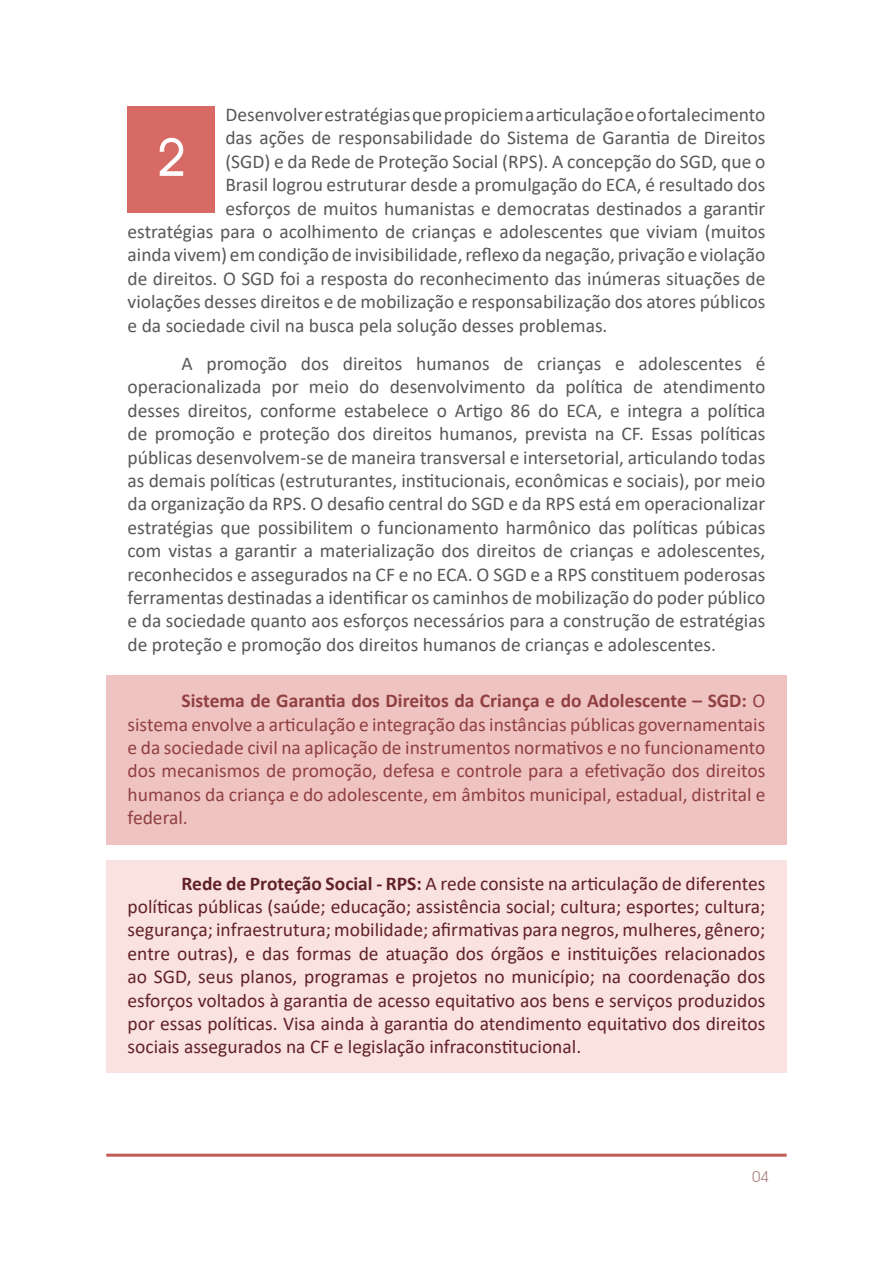
<style>
.page{position:relative;width:893px;height:1263px;background:#fff}
.page>*{position:absolute;margin:0;border:0;box-sizing:border-box;transform-origin:0 0}
.t1{font:51px "Avant Garde IT Cby BT";color:#fff}
.t2{font:19.5px/23.4px "Calibri";color:#57585a;text-align:justify}
.t3{font:19.5px/23.4px "Calibri";color:#612227;text-align:justify}
.t4{font:19.5px/23.4px "Calibri";color:#62252a;text-align:justify}
.t5{font:15px "Avant Garde IT Cby BT";color:#a88080}
.s1{font-weight:700}
</style>
<div class="page">
<hr style="left:106px;top:1154px;width:681px;height:3px;background:#bf5c58">
<div style="left:128px;top:106px;width:87px;height:107px;background:#d76a65"></div>
<svg style="left:159px;top:138px;width:25px;height:38px"></svg>
<div style="left:106px;top:860px;width:681px;height:213px;background:#fae2e1"></div>
<div style="left:106px;top:675px;width:681px;height:169px;background:#efc3c2"></div>
<p class="t2" style="left:225px;top:102px;width:541px">Desenvolver estratégias que propiciem a articulação e o fortalecimento</p>
<p class="t2" style="left:225px;top:126px;width:541px">das ações de responsabilidade do Sistema de Garantia de Direitos</p>
<p class="t2" style="left:225px;top:149px;width:542px">(SGD) e da Rede de Proteção Social (RPS). A concepção do SGD, que o</p>
<p class="t2" style="left:225px;top:172px;width:541px">Brasil logrou estruturar desde a promulgação do ECA, é resultado dos</p>
<p class="t2" style="left:225px;top:196px;width:542px">esforços de muitos humanistas e democratas destinados a garantir</p>
<p class="t2" style="left:128px;top:219px;width:639px">estratégias para o acolhimento de crianças e adolescentes que viviam (muitos</p>
<p class="t2" style="left:128px;top:243px;width:639px">ainda vivem) em condição de invisibilidade, reflexo da negação, privação e violação</p>
<p class="t2" style="left:128px;top:266px;width:639px">de direitos. O SGD foi a resposta do reconhecimento das inúmeras situações de</p>
<p class="t2" style="left:128px;top:289px;width:639px">violações desses direitos e de mobilização e responsabilização dos atores públicos</p>
<p class="t2" style="left:128px;top:313px;width:481px">e da sociedade civil na busca pela solução desses problemas.</p>
<p class="t2" style="left:128px;top:351px;width:639px;text-indent:54px">A promoção dos direitos humanos de crianças e adolescentes é operacionalizada por meio do desenvolvimento da política de atendimento desses direitos, conforme estabelece o Artigo 86 do ECA, e integra a política de promoção e proteção dos direitos humanos, prevista na CF. Essas políticas públicas desenvolvem-se de maneira transversal e intersetorial, articulando todas as demais políticas (estruturantes, institucionais, econômicas e sociais), por meio da organização da RPS. O desafio central do SGD e da RPS está em operacionalizar estratégias que possibilitem o funcionamento harmônico das políticas púbicas com vistas a garantir a materialização dos direitos de crianças e adolescentes, reconhecidos e assegurados na CF e no ECA. O SGD e a RPS constituem poderosas ferramentas destinadas a identificar os caminhos de mobilização do poder público e da sociedade quanto aos esforços necessários para a construção de estratégias de proteção e promoção dos direitos humanos de crianças e adolescentes.</p>
<p class="t4" style="left:128px;top:688px;width:639px;text-indent:54px"><span class="s1">Sistema de Garantia dos Direitos da Criança e do Adolescente – SGD:</span> O sistema envolve a articulação e integração das instâncias públicas governamentais e da sociedade civil na aplicação de instrumentos normativos e no funcionamento dos mecanismos de promoção, defesa e controle para a efetivação dos direitos humanos da criança e do adolescente, em âmbitos municipal, estadual, distrital e federal.</p>
<p class="t1" style="left:157px;top:126px;width:30px">2</p>
<p class="t3" style="left:128px;top:871px;width:639px;text-indent:54px"><span class="s1">Rede de Proteção Social - RPS:</span> A rede consiste na articulação de diferentes políticas públicas (saúde; educação; assistência social; cultura; esportes; cultura; segurança; infraestrutura; mobilidade; afirmativas para negros, mulheres, gênero; entre outras), e das formas de atuação dos órgãos e instituições relacionados ao SGD, seus planos, programas e projetos no município; na coordenação dos esforços voltados à garantia de acesso equitativo aos bens e serviços produzidos por essas políticas. Visa ainda à garantia do atendimento equitativo dos direitos sociais assegurados na CF e legislação infraconstitucional.</p>
<p class="t5" style="left:752px;top:1168px;width:18px">04</p>
</div>
